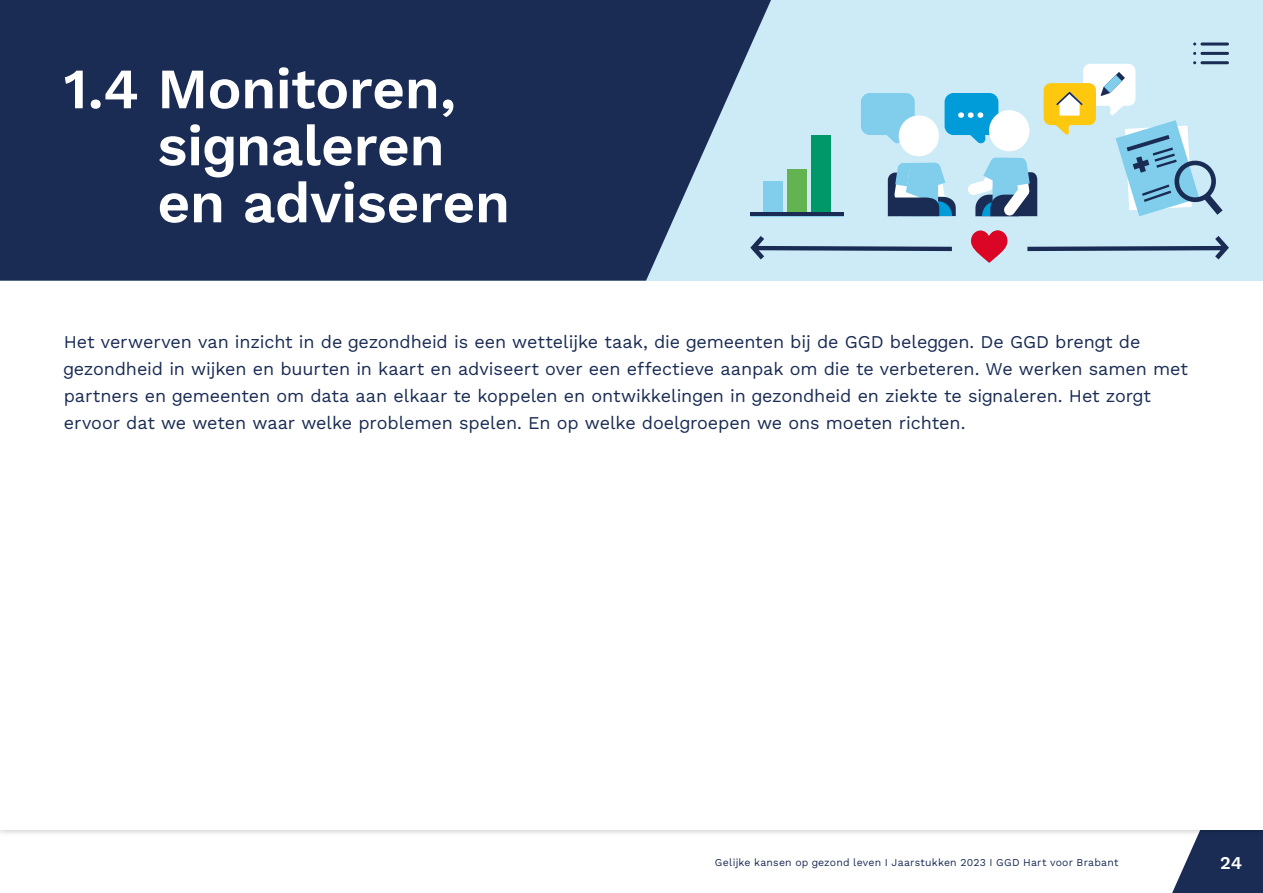
<style>
.page{position:relative;width:1263px;height:893px;background:#fff}
.page>*{position:absolute;margin:0;border:0;box-sizing:border-box;transform-origin:0 0}
._1_Kop_GGD_Work_Sans_SemiBold_38_38_wit{font:600 57px "GGD Work Sans";letter-spacing:-.01em;color:#fff}
._4_Intro_GGD_Work_Sans_Regular_12_18{font:18px/27px "GGD Work Sans";letter-spacing:-.005em;color:#1a2c54}
.t1{font:600 18px "GGD Work Sans";color:#fff}
.t2{font:10.5px "GGD Work Sans";letter-spacing:.02em;color:#1a2c54}
</style>
<div class="page">
<svg style="left:1172px;top:838px;width:91px;height:55px"></svg>
<div style="left:0;top:0;width:1263px;height:281px;background:#ccebf7"></div>
<svg style="left:0;top:0;width:771px;height:281px;fill:#1a2c54"></svg>
<div style="left:763px;top:181px;width:20px;height:33px;background:#80cdec"></div>
<div style="left:787px;top:169px;width:19px;height:45px;background:#63b450"></div>
<div style="left:811px;top:135px;width:20px;height:78px;background:#009869"></div>
<hr style="left:750px;top:212px;width:94px;height:4px;background:#1a2c54">
<svg style="left:861px;top:93px;width:54px;height:51px"></svg>
<div style="left:899px;top:115px;width:40px;height:41px;background:#fff;border-radius:50%"></div>
<svg style="left:888px;top:163px;width:68px;height:53px"></svg>
<svg style="left:944px;top:93px;width:54px;height:51px"></svg>
<div style="left:989px;top:110px;width:40px;height:41px;background:#fff;border-radius:50%"></div>
<svg style="left:968px;top:157px;width:69px;height:59px"></svg>
<svg style="left:1027px;top:236px;width:202px;height:23px"></svg>
<svg style="left:750px;top:236px;width:202px;height:23px"></svg>
<svg style="left:971px;top:230px;width:36px;height:33px"></svg>
<hr style="left:1200px;top:43px;width:29px;height:3px;background:#1a2c54;border-radius:2px">
<hr style="left:1200px;top:52px;width:29px;height:3px;background:#1a2c54;border-radius:2px">
<hr style="left:1200px;top:61px;width:29px;height:3px;background:#1a2c54;border-radius:2px">
<svg style="left:1043px;top:61px;width:179px;height:155px"></svg>
<p class="_1_Kop_GGD_Work_Sans_SemiBold_38_38_wit" style="left:64px;top:46px;width:394px">1.4 Monitoren,</p>
<p class="_1_Kop_GGD_Work_Sans_SemiBold_38_38_wit" style="left:157px;top:103px;width:289px">signaleren</p>
<p class="_1_Kop_GGD_Work_Sans_SemiBold_38_38_wit" style="left:157px;top:160px;width:354px">en adviseren</p>
<p class="_4_Intro_GGD_Work_Sans_Regular_12_18" style="left:64px;top:328px;width:1125px">Het verwerven van inzicht in de gezondheid is een wettelijke taak, die gemeenten bij de GGD beleggen. De GGD brengt de gezondheid in wijken en buurten in kaart en adviseert over een effectieve aanpak om die te verbeteren. We werken samen met partners en gemeenten om data aan elkaar te koppelen en ontwikkelingen in gezondheid en ziekte te signaleren. Het zorgt ervoor dat we weten waar welke problemen spelen. En op welke doelgroepen we ons moeten richten.</p>
<p class="t2" style="left:715px;top:854px;width:405px">Gelijke kansen op gezond leven I Jaarstukken 2023 I GGD Hart voor Brabant</p>
<p class="t1" style="left:1220px;top:850px;width:24px">24</p>
</div>
